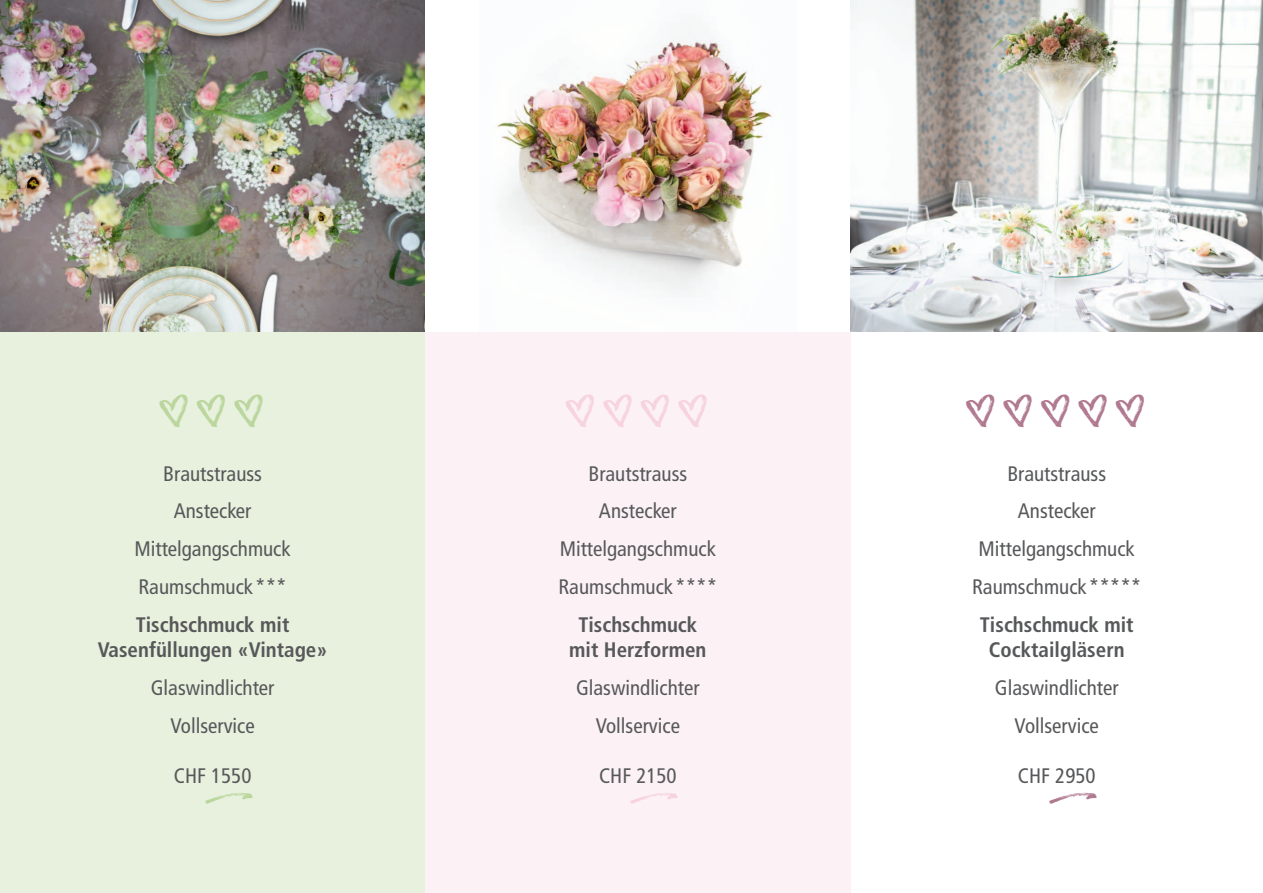
<style>
.page{position:relative;width:1263px;height:893px;background:#fff}
.page>*{position:absolute;margin:0;border:0;box-sizing:border-box;transform-origin:0 0}
.t1{font:45px "Hello Lucky Ornaments";color:#b0798f}
.t2{font:45px "Hello Lucky Ornaments";color:#f7d2df}
.t3{font:45px "Hello Lucky Ornaments";color:#bad69d}
.t4{font:condensed 21px "Frutiger LT Pro";color:#57585a}
.t5{font:700 condensed 21px "Frutiger LT Pro";color:#57585a}
</style>
<div class="page">
<div style="left:0;top:332px;width:425px;height:561px;background:#e8f1de"></div>
<div style="left:425px;top:332px;width:425px;height:561px;background:#fcf2f6"></div>
<img style="left:0;top:0;width:425px;height:332px">
<img style="left:496px;top:26px;width:276px;height:267px">
<img style="left:850px;top:0;width:413px;height:332px">
<p class="t3" style="left:156px;top:385px;width:114px">◆◆◆</p>
<p class="t2" style="left:563px;top:385px;width:151px">◆◆◆◆</p>
<p class="t1" style="left:963px;top:385px;width:189px">◆◆◆◆◆</p>
<p class="t4" style="left:1007px;top:465px;width:100px">Brautstrauss</p>
<p class="t4" style="left:1018px;top:503px;width:79px">Anstecker</p>
<p class="t4" style="left:978px;top:540px;width:158px">Mittelgangschmuck</p>
<p class="t4" style="left:972px;top:578px;width:171px">Raumschmuck*****</p>
<p class="t5" style="left:980px;top:617px;width:155px">Tischschmuck mit</p>
<p class="t5" style="left:989px;top:642px;width:137px">Cocktailgläsern</p>
<p class="t4" style="left:995px;top:679px;width:125px">Glaswindlichter</p>
<p class="t4" style="left:1014px;top:717px;width:86px">Vollservice</p>
<p class="t4" style="left:1018px;top:767px;width:79px">CHF 2950</p>
<p class="t4" style="left:163px;top:465px;width:100px">Brautstrauss</p>
<p class="t4" style="left:174px;top:503px;width:79px">Anstecker</p>
<p class="t4" style="left:134px;top:540px;width:158px">Mittelgangschmuck</p>
<p class="t4" style="left:138px;top:578px;width:150px">Raumschmuck***</p>
<p class="t5" style="left:136px;top:617px;width:155px">Tischschmuck mit</p>
<p class="t5" style="left:98px;top:642px;width:231px">Vasenfüllungen «Vintage»</p>
<p class="t4" style="left:151px;top:679px;width:125px">Glaswindlichter</p>
<p class="t4" style="left:170px;top:717px;width:86px">Vollservice</p>
<p class="t4" style="left:174px;top:767px;width:79px">CHF 1550</p>
<p class="t4" style="left:588px;top:465px;width:100px">Brautstrauss</p>
<p class="t4" style="left:599px;top:503px;width:79px">Anstecker</p>
<p class="t4" style="left:560px;top:540px;width:158px">Mittelgangschmuck</p>
<p class="t4" style="left:558px;top:578px;width:160px">Raumschmuck****</p>
<p class="t5" style="left:578px;top:617px;width:121px">Tischschmuck</p>
<p class="t5" style="left:569px;top:642px;width:139px">mit Herzformen</p>
<p class="t4" style="left:576px;top:679px;width:125px">Glaswindlichter</p>
<p class="t4" style="left:596px;top:717px;width:86px">Vollservice</p>
<p class="t4" style="left:599px;top:767px;width:79px">CHF 2150</p>
</div>
